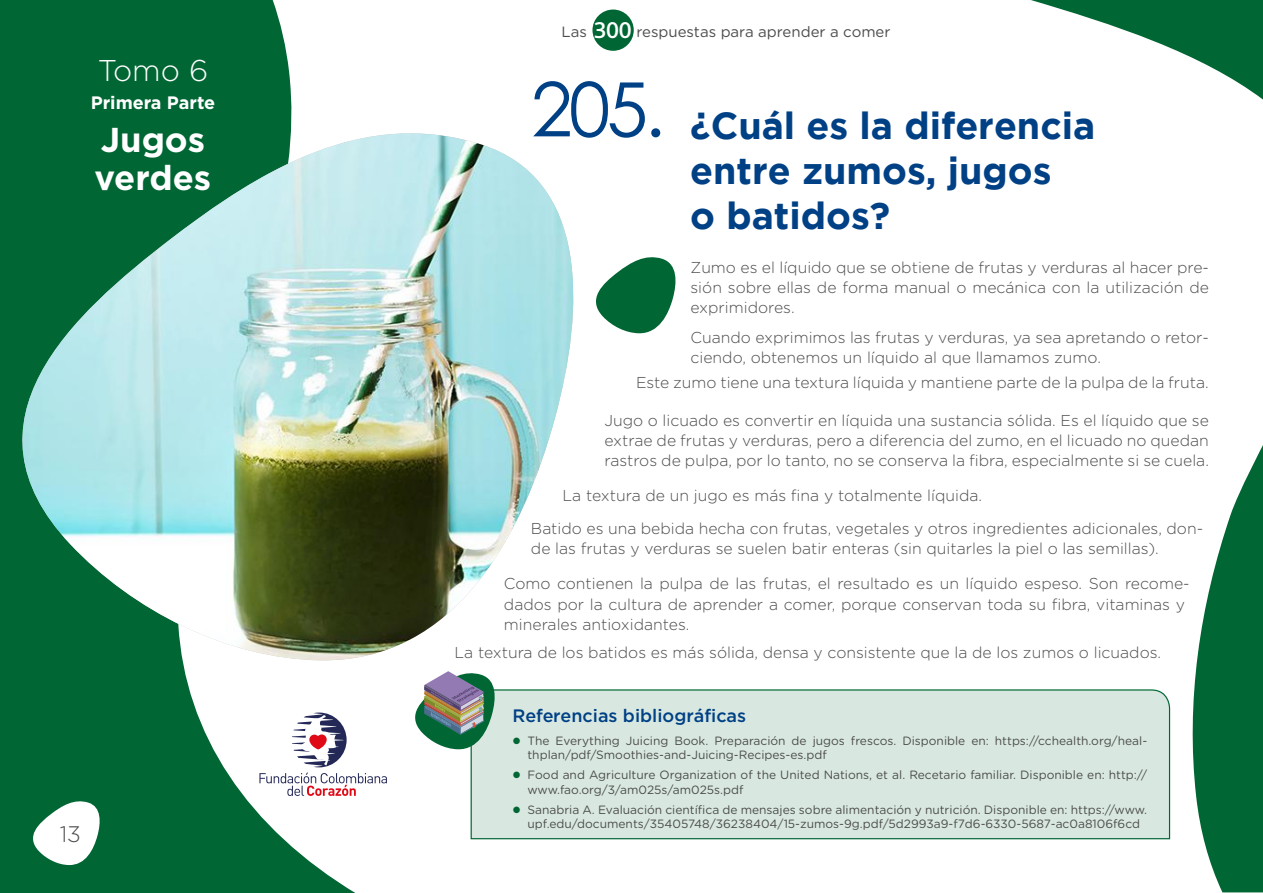
<style>
.page{position:relative;width:1263px;height:893px;background:#fff}
.page>*{position:absolute;margin:0;border:0;box-sizing:border-box;transform-origin:0 0}
.t1{font:75px "Century Gothic";color:#004085}
.t2{font:700 37.5px/45px "Gotham";color:#004085}
.t3{font:700 34.5px/37.5px "Gotham";color:#fff}
.t4{font:300 30px "Gotham";color:#fff}
.t5{font:500 24px "Bliss Pro";color:#fff}
.t6{font:300 22.5px "Gotham Rounded";color:#4c4c4c}
.t7{font:500 18px "Gotham";color:#004085}
.t8{font:700 18px "Gotham";color:#fff}
.t9{font:300 15.75px/20.2px "Gotham Rounded";color:#4c4c4c}
.t10{font:15px "Gotham Rounded";color:#4c4c4c}
.t11{font:12px/14.2px "Gotham Rounded";color:#4c4c4c}
</style>
<div class="page">
<svg style="left:0;top:0;width:356px;height:893px;fill:#063"></svg>
<svg style="left:1031px;top:0;width:232px;height:100px"></svg>
<svg style="left:1192px;top:445px;width:71px;height:447px"></svg>
<svg style="left:25px;top:798px;width:77px;height:67px"></svg>
<div style="left:592px;top:10px;width:42px;height:41px;background:#063;border-radius:50%"></div>
<svg style="left:0;top:108px;width:356px;height:555px;background:#167344"></svg>
<img style="left:21px;top:133px;width:553px;height:529px">
<svg style="left:259px;top:773px;width:128px;height:23px"></svg>
<svg style="left:292px;top:712px;width:55px;height:55px"></svg>
<svg style="left:596px;top:257px;width:80px;height:77px"></svg>
<div style="left:470px;top:689px;width:701px;height:151px;background:#d8e8e0"></div>
<img style="left:415px;top:671px;width:82px;height:79px">
<svg style="left:513px;top:737px;width:7px;height:7px"></svg>
<svg style="left:513px;top:772px;width:7px;height:6px"></svg>
<svg style="left:513px;top:806px;width:7px;height:7px"></svg>
<h3 class="t4" style="left:98px;top:54px;width:112px">Tomo 6</h3>
<p class="t8" style="left:91px;top:92px;width:126px">Primera Parte</p>
<h3 class="t3" style="left:95px;top:120px;width:118px">Jugos verdes</h3>
<h3 class="t6" style="left:60px;top:819px;width:23px">13</h3>
<h3 class="t5" style="left:594px;top:15px;width:40px">300</h3>
<p class="t10" style="left:561px;top:21px;width:27px">Las</p>
<p class="t10" style="left:636px;top:21px;width:256px">respuestas para aprender a comer</p>
<h1 class="t1" style="left:531px;top:57px;width:136px">205.</h1>
<h2 class="t2" style="left:690px;top:102px;width:406px">¿Cuál es la diferencia entre zumos, jugos<br>o batidos?</h2>
<p class="t9" style="left:690px;top:256px;width:520px;text-align:justify">Zumo es el líquido que se obtiene de frutas y verduras al hacer pre&shy;sión sobre ellas de forma manual o mecánica con la utilización de exprimidores.</p>
<p class="t9" style="left:690px;top:326px;width:520px">Cuando exprimimos las frutas y verduras, ya sea apretando o retor&shy;ciendo, obtenemos un líquido al que llamamos zumo.</p>
<p class="t9" style="left:636px;top:372px;width:574px">Este zumo tiene una textura líquida y mantiene parte de la pulpa de la fruta.</p>
<p class="t9" style="left:604px;top:409px;width:606px;text-align:justify">Jugo o licuado es convertir en líquida una sustancia sólida. Es el líquido que se extrae de frutas y verduras, pero a diferencia del zumo, en el licuado no quedan rastros de pulpa, por lo tanto, no se conserva la fibra, especialmente si se cuela.</p>
<p class="t9" style="left:531px;top:478px;width:674px;line-height:33px;text-indent:32px">La textura de un jugo es más fina y totalmente líquida.<br>Batido es una bebida hecha con frutas, vegetales y otros ingredientes adicionales, don-</p>
<p class="t9" style="left:531px;top:537px;width:629px">de las frutas y verduras se suelen batir enteras (sin quitarles la piel o las semillas).</p>
<p class="t9" style="left:504px;top:573px;width:687px">Como contienen la pulpa de las frutas, el resultado es un líquido espeso. Son recome&shy;dados por la cultura de aprender a comer, porque conservan toda su fibra, vitaminas y minerales antioxidantes.</p>
<p class="t9" style="left:454px;top:641px;width:708px">La textura de los batidos es más sólida, densa y consistente que la de los zumos o licuados.</p>
<p class="t7" style="left:512px;top:705px;width:235px">Referencias bibliográficas</p>
<p class="t11" style="left:527px;top:733px;width:621px">The Everything Juicing Book. Preparación de jugos frescos. Disponible en: https://cchealth.org/heal&shy;thplan/pdf/Smoothies-and-Juicing-Recipes-es.pdf</p>
<p class="t11" style="left:527px;top:767px;width:621px">Food and Agriculture Organization of the United Nations, et al. Recetario familiar. Disponible en: http:// www.fao.org/3/am025s/am025s.pdf</p>
<p class="t11" style="left:527px;top:802px;width:621px">Sanabria A. Evaluación científica de mensajes sobre alimentación y nutrición. Disponible en: https://www. upf.edu/documents/35405748/36238404/15-zumos-9g.pdf/5d2993a9-f7d6-6330-5687-ac0a8106f6cd</p>
</div>
